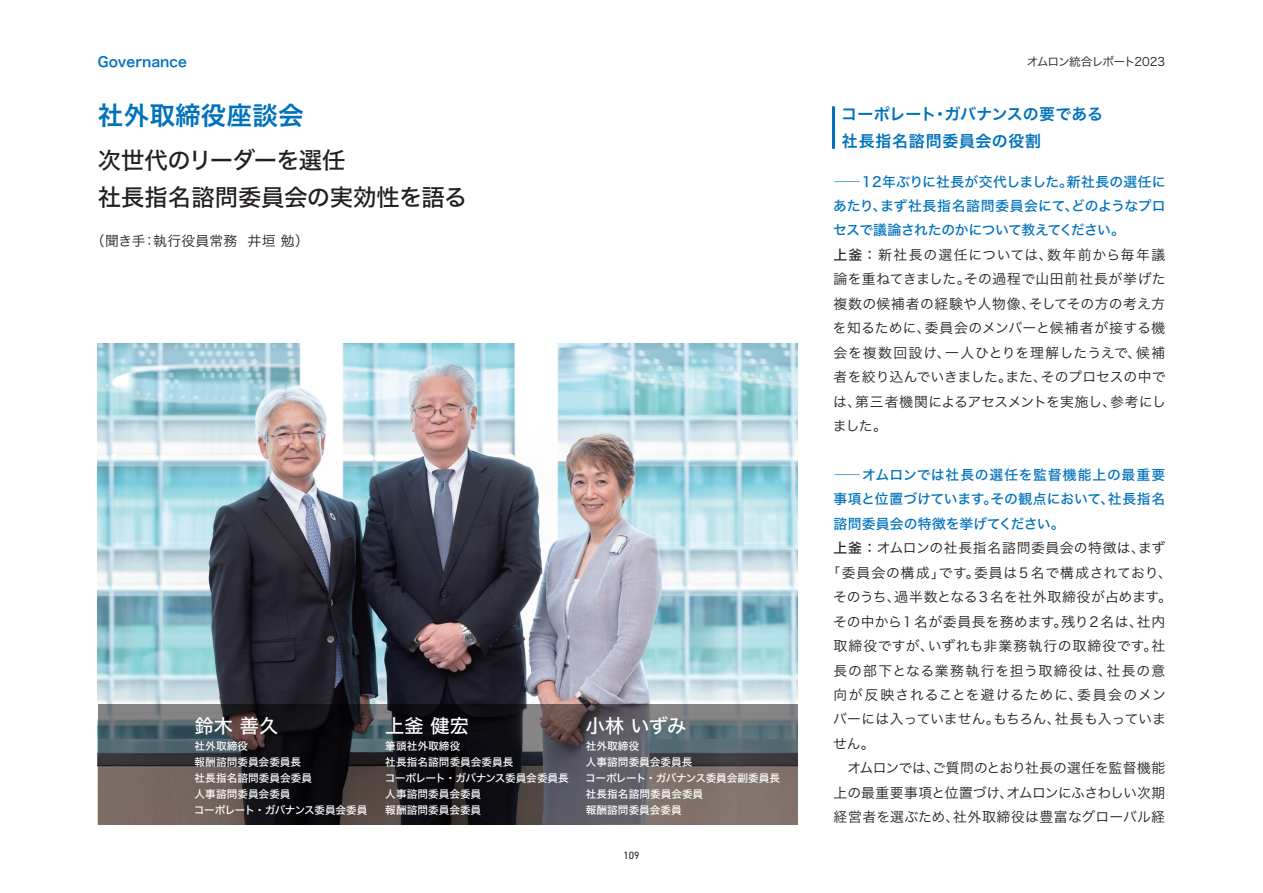
<style>
.page{position:relative;width:1263px;height:893px;background:#fff}
.page>*{position:absolute;margin:0;border:0;box-sizing:border-box;transform-origin:0 0}
.t1{font:25.5px "Hiragino Sans W6";letter-spacing:.01em;color:#0072bc}
.t2{font:23.4px/36.2px "Hiragino Sans W5";letter-spacing:-.015em;color:#231f20}
.t3{font:19.2px "Hiragino Sans W5";letter-spacing:.01em;color:#fff}
.t4{font:15.9px/26.5px "Hiragino Sans W6";letter-spacing:.03em;color:#0072bc}
.t5{font:13.8px/24.5px "Hiragino Sans W3";letter-spacing:.015em;color:#231f20;text-align:justify}
.t6{font:13.8px/24.5px "Hiragino Sans W5";letter-spacing:-.01em;color:#0072bc;text-align:justify;scale:2 1}
.t7{font:13.8px "Hiragino Sans W3";letter-spacing:.05em;color:#231f20}
.t8{font:13.8px "Hiragino Sans W3";letter-spacing:.075em;color:#231f20}
.t9{font:13.8px "Hiragino Sans W3";letter-spacing:-.01em;color:#231f20}
.t10{font:13.8px "Hiragino Sans W3";letter-spacing:-.005em;color:#231f20}
.t11{font:13.8px "Hiragino Sans W3";letter-spacing:-.025em;color:#231f20}
.t12{font:13.8px "Hiragino Sans W6";color:#0072bc}
.t13{font:11.7px "Hiragino Sans W3";letter-spacing:-.075em;color:#231f20}
.t14{font:10.65px/15.9px "Hiragino Sans W5";letter-spacing:-.005em;color:#fff}
.t15{font:10.65px "DIN2014";color:#231f20}
.s1{font-family:"Hiragino Sans W5"}
</style>
<div class="page">
<hr style="left:832px;top:106px;width:3px;height:43px;background:#0072bc">
<img style="left:98px;top:343px;width:699px;height:362px">
<svg style="left:98px;top:705px;width:699px;height:120px;background:#474447"></svg>
<p class="t12" style="left:98px;top:50px;width:91px">Governance</p>
<p class="t13" style="left:1027px;top:51px;width:140px">オムロン統合レポート2023</p>
<h1 class="t1" style="left:98px;top:92px;width:207px">社外取締役座談会</h1>
<h2 class="t2" style="left:98px;top:141px;width:371px">次世代のリーダーを選任<br>社長指名諮問委員会の実効性を語る</h2>
<p class="t5" style="left:91px;top:228px;width:219px">（聞き手：執行役員常務 井垣 勉）</p>
<h3 class="t3" style="left:195px;top:708px;width:85px">鈴木 善久</h3>
<p class="t14" style="left:194px;top:737px;width:175px">社外取締役<br>報酬諮問委員会委員長<br>社長指名諮問委員会委員<br>人事諮問委員会委員<br>コーポレート・ガバナンス委員会委員</p>
<h3 class="t3" style="left:385px;top:708px;width:85px">上釜 健宏</h3>
<p class="t14" style="left:385px;top:737px;width:186px">筆頭社外取締役<br>社長指名諮問委員会委員長<br>コーポレート・ガバナンス委員会委員長人事諮問委員会委員<br>報酬諮問委員会委員</p>
<h3 class="t3" style="left:586px;top:708px;width:102px">小林 いずみ</h3>
<p class="t14" style="left:585px;top:737px;width:196px">社外取締役<br>人事諮問委員会委員長<br>コーポレート・ガバナンス委員会副委員長社長指名諮問委員会委員<br>報酬諮問委員会委員</p>
<p class="t15" style="left:623px;top:849px;width:17px">109</p>
<p class="t4" style="left:841px;top:100px;width:263px">コーポレート・ガバナンスの要である社長指名諮問委員会の役割</p>
<p class="t6" style="left:833px;top:168px;width:168px">―12年ぶりに社長が交代しました。新社長の選任にあたり、まず社長指名諮問委員会にて、どのようなプロセスで議論されたのかについて教えてください。</p>
<p class="t5" style="left:833px;top:241px;width:335px"><span class="s1">上釜：</span>新社長の選任については、数年前から毎年議論を重ねてきました。その過程で山田前社長が挙げた複数の候補者の経験や人物像、そしてその方の考え方を知るために、委員会のメンバーと候補者が接する機会を複数回設け、一人ひとりを理解したうえで、候補者を絞り込んでいきました。また、そのプロセスの中では、第三者機関によるアセスメントを実施し、参考にしました。</p>
<p class="t6" style="left:833px;top:462px;width:167px">―オムロンでは社長の選任を監督機能上の最重要事項と位置づけています。その観点において、社長指名諮問委員会の特徴を挙げてください。</p>
<p class="t5" style="left:833px;top:535px;width:333px"><span class="s1">上釜：</span>オムロンの社長指名諮問委員会の特徴は、まず</p>
<p class="t7" style="left:826px;top:560px;width:347px">「委員会の構成」です。委員は５名で構成されており、</p>
<p class="t9" style="left:833px;top:585px;width:341px">そのうち、過半数となる３名を社外取締役が占めます。</p>
<p class="t5" style="left:833px;top:608px;width:334px">その中から１名が委員長を務めます。残り２名は、社内</p>
<p class="t7" style="left:833px;top:634px;width:333px">取締役ですが、いずれも非業務執行の取締役です。社</p>
<p class="t8" style="left:833px;top:658px;width:333px">長の部下となる業務執行を担う取締役は、社長の意</p>
<p class="t8" style="left:833px;top:682px;width:334px">向が反映されることを避けるために、委員会のメン</p>
<p class="t5" style="left:833px;top:706px;width:334px">バーには入っていません。もちろん、社長も入っていま</p>
<p class="t5" style="left:833px;top:730px;width:43px">せん。</p>
<p class="t10" style="left:833px;top:756px;width:333px">　オムロンでは、ご質問のとおり社長の選任を監督機能</p>
<p class="t11" style="left:833px;top:780px;width:333px">上の最重要事項と位置づけ、オムロンにふさわしい次期</p>
<p class="t5" style="left:833px;top:804px;width:333px">経営者を選ぶため、社外取締役は豊富なグローバル経</p>
</div>
